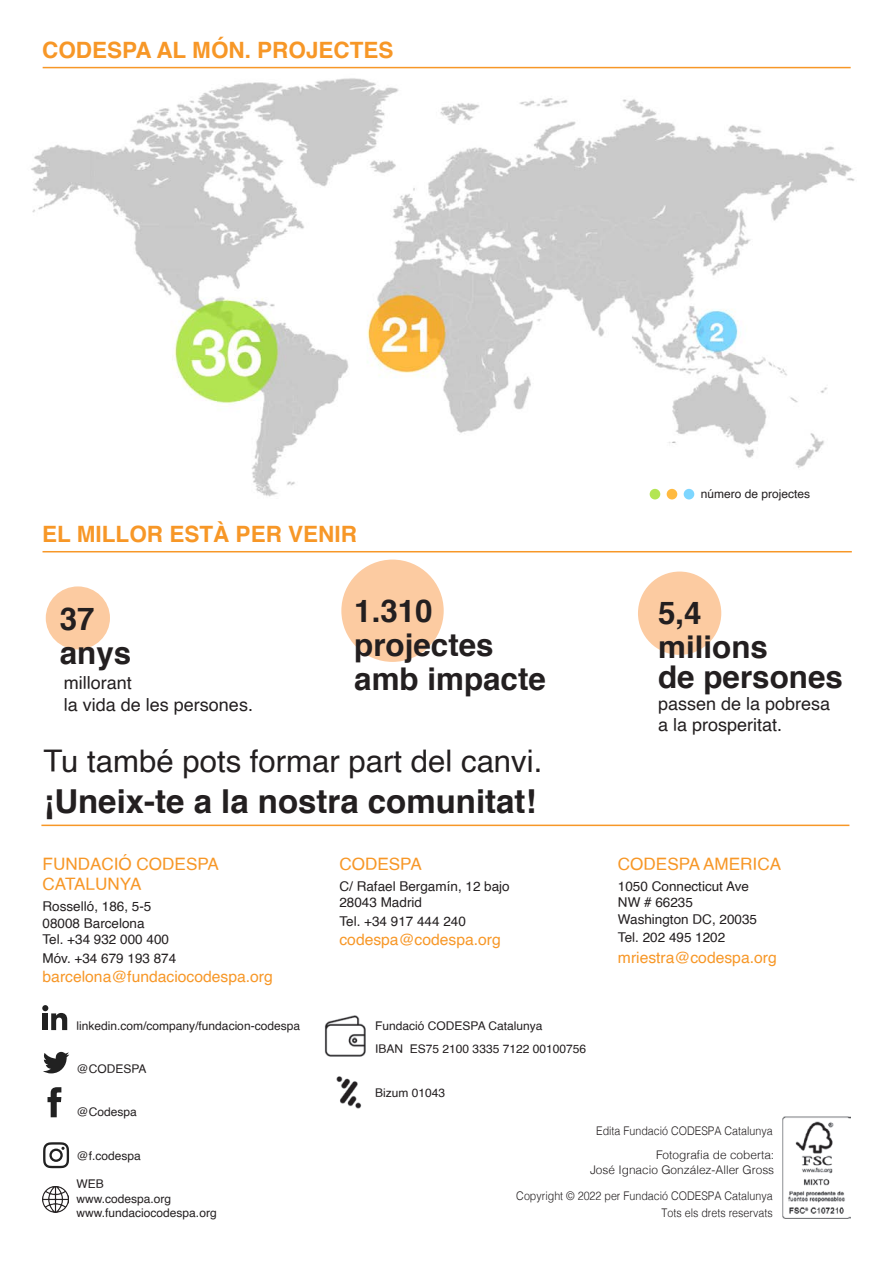
<style>
.page{position:relative;width:893px;height:1263px;background:#fff}
.page>*{position:absolute;margin:0;border:0;box-sizing:border-box;transform-origin:0 0}
.t1{font:700 33px "Helvetica";color:#231f20}
.t2{font:700 31.35px "Helvetica";color:#231f20}
.t3{font:31.2px "Helvetica";color:#231f20}
.t4{font:700 22.5px "Helvetica";color:#f79727}
.t5{font:18px "Helvetica";color:#231f20}
.t6{font:17.1px "Helvetica";color:#f79727}
.t7{font:15.6px "Helvetica";color:#f79727}
.t8{font:13.5px "Helvetica";color:#231f20}
.t9{font:12px "Helvetica";color:#231f20}
.t10{font:300 11.85px "Helvetica";color:#231f20;scale:.9 1}
.t11{font:300 11.85px "Helvetica";color:#231f20}
</style>
<div class="page">
<img style="left:31px;top:78px;width:824px;height:422px">
<hr style="left:43px;top:67px;width:808px;height:1px;background:#f79727">
<div style="left:650px;top:489px;width:10px;height:10px;background:#b3e553;border-radius:50%"></div>
<div style="left:667px;top:489px;width:10px;height:10px;background:#ffba40;border-radius:50%"></div>
<div style="left:684px;top:489px;width:10px;height:10px;background:#7dd6ff;border-radius:50%"></div>
<hr style="left:43px;top:551px;width:809px;height:1px;background:#f79727">
<div style="left:341px;top:560px;width:103px;height:102px;background:#fccba1;border-radius:50%"></div>
<div style="left:46px;top:586px;width:64px;height:63px;background:#fccba1;border-radius:50%"></div>
<div style="left:638px;top:571px;width:83px;height:84px;background:#fccba1;border-radius:50%"></div>
<hr style="left:41px;top:824px;width:808px;height:2px;background:#f79727">
<img style="left:783px;top:1116px;width:67px;height:103px">
<svg style="left:42px;top:1005px;width:25px;height:25px"></svg>
<svg style="left:43px;top:1052px;width:26px;height:21px"></svg>
<svg style="left:48px;top:1087px;width:13px;height:30px"></svg>
<svg style="left:43px;top:1142px;width:26px;height:26px"></svg>
<img style="left:336px;top:1076px;width:26px;height:33px">
<img style="left:43px;top:1186px;width:26px;height:26px">
<img style="left:324px;top:1016px;width:42px;height:41px">
<p class="t4" style="left:42px;top:32px;width:353px">CODESPA AL MÓN. PROJECTES</p>
<p class="t4" style="left:42px;top:516px;width:316px">EL MILLOR ESTÀ PER VENIR</p>
<p class="t2" style="left:60px;top:593px;width:36px">37</p>
<p class="t2" style="left:60px;top:627px;width:73px">anys</p>
<p class="t5" style="left:64px;top:669px;width:70px">millorant</p>
<p class="t5" style="left:64px;top:691px;width:191px">la vida de les persones.</p>
<p class="t2" style="left:354px;top:585px;width:80px">1.310</p>
<p class="t2" style="left:354px;top:620px;width:141px">projectes</p>
<p class="t2" style="left:354px;top:654px;width:193px">amb impacte</p>
<p class="t3" style="left:43px;top:737px;width:501px">Tu també pots formar part del canvi.</p>
<p class="t1" style="left:43px;top:774px;width:495px">¡Uneix-te a la nostra comunitat!</p>
<p class="t6" style="left:43px;top:850px;width:178px">FUNDACIÓ CODESPA</p>
<p class="t6" style="left:43px;top:871px;width:100px">CATALUNYA</p>
<p class="t8" style="left:43px;top:896px;width:110px">Rosselló, 186, 5-5</p>
<p class="t8" style="left:43px;top:912px;width:104px">08008 Barcelona</p>
<p class="t8" style="left:43px;top:929px;width:128px">Tel. +34 932 000 400</p>
<p class="t8" style="left:43px;top:948px;width:135px">Móv. +34 679 193 874</p>
<p class="t7" style="left:43px;top:964px;width:232px">barcelona@fundaciocodespa.org</p>
<p class="t6" style="left:339px;top:850px;width:84px">CODESPA</p>
<p class="t8" style="left:339px;top:875px;width:172px">C/ Rafael Bergamín, 12 bajo</p>
<p class="t8" style="left:339px;top:892px;width:84px">28043 Madrid</p>
<p class="t8" style="left:339px;top:911px;width:128px">Tel. +34 917 444 240</p>
<p class="t7" style="left:339px;top:927px;width:163px">codespa@codespa.org</p>
<p class="t9" style="left:701px;top:484px;width:111px">número de projectes</p>
<p class="t2" style="left:658px;top:588px;width:45px">5,4</p>
<p class="t2" style="left:658px;top:622px;width:111px">milions</p>
<p class="t2" style="left:658px;top:652px;width:186px">de persones</p>
<p class="t5" style="left:658px;top:690px;width:174px">passen de la pobresa</p>
<p class="t5" style="left:658px;top:711px;width:126px">a la prosperitat.</p>
<p class="t6" style="left:618px;top:850px;width:165px">CODESPA AMERICA</p>
<p class="t8" style="left:618px;top:875px;width:133px">1050 Connecticut Ave</p>
<p class="t8" style="left:618px;top:892px;width:77px">NW # 66235</p>
<p class="t8" style="left:618px;top:908px;width:141px">Washington DC, 20035</p>
<p class="t8" style="left:618px;top:927px;width:109px">Tel. 202 495 1202</p>
<p class="t7" style="left:618px;top:945px;width:160px">mriestra@codespa.org</p>
<p class="t9" style="left:77px;top:1016px;width:225px">linkedin.com/company/fundacion-codespa</p>
<p class="t9" style="left:77px;top:1060px;width:71px">@CODESPA</p>
<p class="t9" style="left:77px;top:1103px;width:62px">@Codespa</p>
<p class="t9" style="left:77px;top:1146px;width:66px">@f.codespa</p>
<p class="t9" style="left:77px;top:1175px;width:29px">WEB</p>
<p class="t9" style="left:77px;top:1189px;width:96px">www.codespa.org</p>
<p class="t9" style="left:77px;top:1204px;width:142px">www.fundaciocodespa.org</p>
<p class="t9" style="left:375px;top:1016px;width:169px">Fundació CODESPA Catalunya</p>
<p class="t9" style="left:375px;top:1040px;width:212px">IBAN ES75 2100 3335 7122 00100756</p>
<p class="t9" style="left:375px;top:1083px;width:72px">Bizum 01043</p>
<p class="t10" style="left:596px;top:1121px;width:198px">Edita Fundació CODESPA Catalunya</p>
<p class="t11" style="left:656px;top:1145px;width:120px">Fotografia de coberta:</p>
<p class="t11" style="left:590px;top:1160px;width:186px">José Ignacio González-Aller Gross</p>
<p class="t10" style="left:516px;top:1186px;width:286px">Copyright © 2022 per Fundació CODESPA Catalunya</p>
<p class="t10" style="left:661px;top:1202px;width:125px">Tots els drets reservats</p>
</div>
